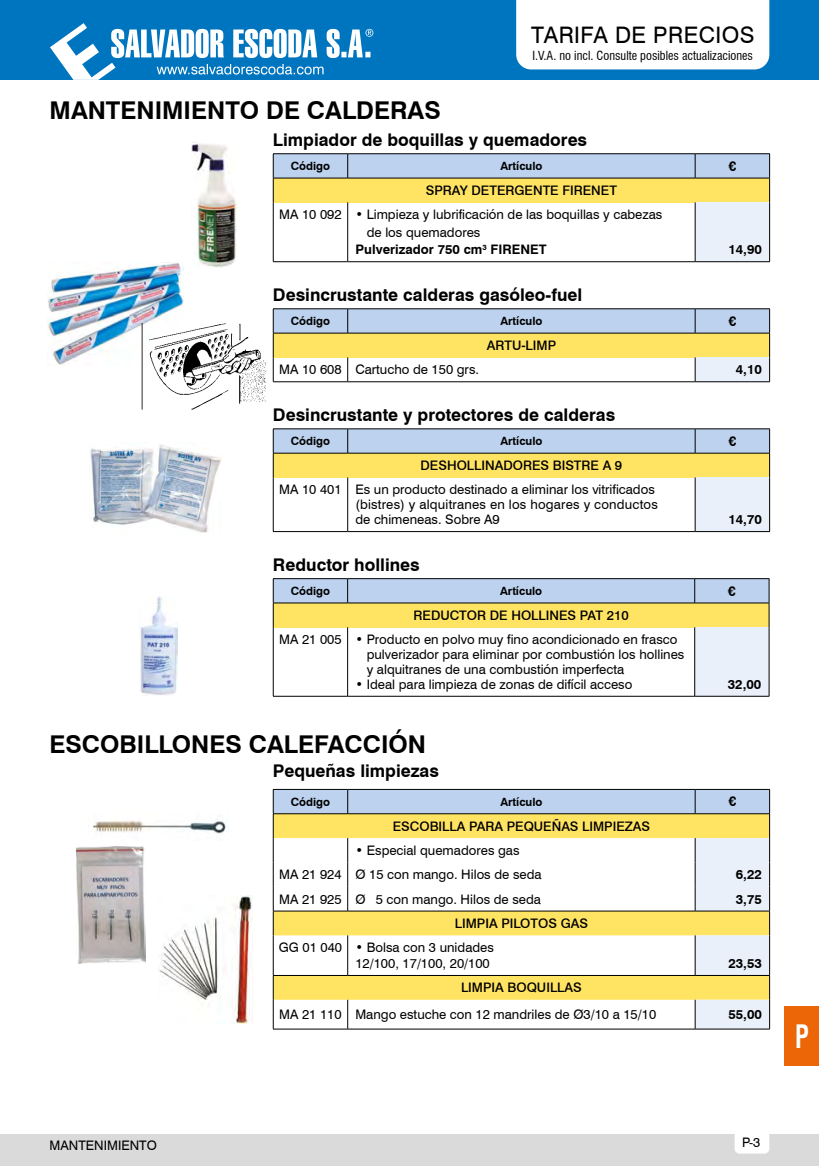
<style>
.page{position:relative;width:819px;height:1166px;background:#fff}
.page>*{position:absolute;margin:0;border:0;box-sizing:border-box;transform-origin:0 0}
.t1{font:700 condensed 31.5px "Swiss 721 BT";color:#fff;scale:.8 1}
.t2{font:700 24.5px "Swiss 721 BT";color:#000}
.t3{font:22.75px "Swiss 721 BT";letter-spacing:.02em;color:#000}
.t4{font:700 17.5px "Swiss 721 BT";color:#000}
.t5{font:13.12px/14.9px "Swiss 721 BT";color:#000}
.t6{font:500 13.12px "Swiss 721 BT";color:#000}
.t7{font:700 13.12px "Swiss 721 BT";color:#000}
.t8{font:condensed 12.25px "Swiss 721 BT";color:#000}
.t9{font:700 11.38px "Swiss 721 BT";color:#000}
</style>
<div class="page">
<div style="left:0;top:1134px;width:819px;height:32px;background:#dadada"></div>
<svg style="left:734px;top:1134px;width:35px;height:19px"></svg>
<div style="left:0;top:0;width:819px;height:79px;background:#0075bf"></div>
<svg style="left:50px;top:23px;width:323px;height:57px"></svg>
<div style="left:516px;top:0;width:253px;height:69px;background:#fff"></div>
<div style="left:784px;top:1006px;width:35px;height:59px;background:#ec6608"></div>
<div style="left:695px;top:202px;width:74px;height:60px;background:#eaf0fa"></div>
<hr style="left:348px;top:261px;width:347px;height:1px;background:#000">
<hr style="left:273px;top:202px;width:1px;height:59px;background:#000">
<hr style="left:347px;top:202px;width:1px;height:59px;background:#000">
<hr style="left:273px;top:261px;width:75px;height:1px;background:#000">
<hr style="left:694px;top:202px;width:1px;height:59px;background:#000">
<hr style="left:769px;top:202px;width:1px;height:59px;background:#000">
<hr style="left:695px;top:261px;width:74px;height:1px;background:#000">
<hr style="left:273px;top:153px;width:75px;height:1px;background:#000">
<hr style="left:348px;top:153px;width:347px;height:1px;background:#000">
<hr style="left:695px;top:153px;width:74px;height:1px;background:#000">
<svg style="left:273px;top:154px;width:497px;height:48px;background:#d6d4a2"></svg>
<hr style="left:348px;top:381px;width:347px;height:1px;background:#000">
<hr style="left:273px;top:381px;width:75px;height:1px;background:#000">
<hr style="left:695px;top:381px;width:74px;height:1px;background:#000">
<hr style="left:273px;top:308px;width:75px;height:1px;background:#000">
<hr style="left:348px;top:308px;width:347px;height:1px;background:#000">
<hr style="left:695px;top:308px;width:74px;height:1px;background:#000">
<svg style="left:273px;top:309px;width:497px;height:72px"></svg>
<div style="left:695px;top:477px;width:74px;height:54px;background:#eaf0fa"></div>
<hr style="left:348px;top:531px;width:347px;height:1px;background:#000">
<hr style="left:273px;top:477px;width:1px;height:54px;background:#000">
<hr style="left:347px;top:477px;width:1px;height:54px;background:#000">
<hr style="left:273px;top:531px;width:75px;height:1px;background:#000">
<hr style="left:694px;top:477px;width:1px;height:54px;background:#000">
<hr style="left:769px;top:477px;width:1px;height:54px;background:#000">
<hr style="left:695px;top:531px;width:74px;height:1px;background:#000">
<hr style="left:273px;top:428px;width:75px;height:1px;background:#000">
<hr style="left:348px;top:428px;width:347px;height:1px;background:#000">
<hr style="left:695px;top:428px;width:74px;height:1px;background:#000">
<svg style="left:273px;top:429px;width:497px;height:48px;background:#d6d3a2"></svg>
<div style="left:694px;top:627px;width:75px;height:69px;background:#eaf0fa"></div>
<hr style="left:273px;top:627px;width:1px;height:69px;background:#000">
<hr style="left:347px;top:627px;width:1px;height:69px;background:#000">
<hr style="left:694px;top:627px;width:1px;height:69px;background:#000">
<hr style="left:768px;top:627px;width:1px;height:69px;background:#000">
<hr style="left:273px;top:696px;width:74px;height:1px;background:#000">
<hr style="left:347px;top:696px;width:347px;height:1px;background:#000">
<hr style="left:694px;top:696px;width:75px;height:1px;background:#000">
<hr style="left:273px;top:578px;width:74px;height:1px;background:#000">
<hr style="left:347px;top:578px;width:347px;height:1px;background:#000">
<hr style="left:694px;top:578px;width:75px;height:1px;background:#000">
<svg style="left:273px;top:579px;width:496px;height:48px;background:#d7d4a3"></svg>
<hr style="left:273px;top:1029px;width:75px;height:1px;background:#000">
<hr style="left:348px;top:1029px;width:347px;height:1px;background:#000">
<hr style="left:695px;top:1029px;width:74px;height:1px;background:#000">
<svg style="left:273px;top:789px;width:497px;height:240px"></svg>
<img style="left:93px;top:819px;width:133px;height:15px">
<img style="left:77px;top:846px;width:69px;height:117px">
<img style="left:158px;top:895px;width:94px;height:129px">
<img style="left:90px;top:444px;width:131px;height:89px">
<img style="left:141px;top:324px;width:125px;height:86px">
<img style="left:48px;top:262px;width:135px;height:103px">
<img style="left:140px;top:596px;width:37px;height:100px">
<img style="left:191px;top:142px;width:46px;height:126px">
<h3 class="t3" style="left:531px;top:21px;width:225px">TARIFA DE PRECIOS</h3>
<p class="t8" style="left:532px;top:48px;width:222px">I.V.A. no incl. Consulte posibles actualizaciones</p>
<h2 class="t2" style="left:50px;top:96px;width:392px">MANTENIMIENTO DE CALDERAS</h2>
<h3 class="t4" style="left:273px;top:129px;width:316px">Limpiador de boquillas y quemadores</h3>
<p class="t9" style="left:291px;top:159px;width:41px">Código</p>
<p class="t9" style="left:500px;top:159px;width:43px">Artículo</p>
<p class="t7" style="left:728px;top:158px;width:9px">¤</p>
<p class="t6" style="left:426px;top:182px;width:193px">SPRAY DETERGENTE FIRENET</p>
<p class="t5" style="left:279px;top:207px;width:384px">MA 10 092 • Limpieza y lubrificación de las boquillas y cabezas</p>
<p class="t5" style="left:367px;top:225px;width:115px">de los quemadores</p>
<p class="t7" style="left:355px;top:242px;width:192px">Pulverizador 750 cm<sup>3</sup> FIRENET</p>
<p class="t7" style="left:728px;top:242px;width:35px">14,90</p>
<h3 class="t4" style="left:273px;top:284px;width:311px">Desincrustante calderas gasóleo-fuel</h3>
<p class="t9" style="left:291px;top:314px;width:41px">Código</p>
<p class="t9" style="left:500px;top:314px;width:43px">Artículo</p>
<p class="t7" style="left:728px;top:313px;width:9px">¤</p>
<p class="t6" style="left:486px;top:337px;width:71px">ARTU-LIMP</p>
<p class="t5" style="left:279px;top:362px;width:201px">MA 10 608 Cartucho de 150 grs.</p>
<p class="t7" style="left:735px;top:362px;width:28px">4,10</p>
<h3 class="t4" style="left:273px;top:404px;width:344px">Desincrustante y protectores de calderas</h3>
<p class="t9" style="left:291px;top:434px;width:41px">Código</p>
<p class="t9" style="left:500px;top:434px;width:43px">Artículo</p>
<p class="t7" style="left:728px;top:433px;width:9px">¤</p>
<p class="t6" style="left:420px;top:457px;width:203px">DESHOLLINADORES BISTRE A 9</p>
<p class="t5" style="left:355px;top:482px;width:304px;text-indent:-76px">MA 10 401 Es un producto destinado a eliminar los vitrificados (bistres) y alquitranes en los hogares y conductos de chimeneas. Sobre A9</p>
<p class="t7" style="left:728px;top:511px;width:35px">14,70</p>
<h3 class="t4" style="left:273px;top:554px;width:148px">Reductor hollines</h3>
<p class="t9" style="left:291px;top:584px;width:41px">Código</p>
<p class="t9" style="left:500px;top:584px;width:43px">Artículo</p>
<p class="t7" style="left:728px;top:583px;width:9px">€</p>
<p class="t6" style="left:413px;top:607px;width:217px">REDUCTOR DE HOLLINES PAT 210</p>
<p class="t5" style="left:366px;top:632px;width:319px;text-indent:-87px">MA 21 005 • Producto en polvo muy fino acondicionado en frasco pulverizador para eliminar por combustión los hollines y alquitranes de una combustión imperfecta</p>
<p class="t5" style="left:355px;top:676px;width:278px">• Ideal para limpieza de zonas de difícil acceso</p>
<p class="t7" style="left:727px;top:676px;width:35px">32,00</p>
<h2 class="t2" style="left:50px;top:729px;width:378px">ESCOBILLONES CALEFACCIÓN</h2>
<h3 class="t4" style="left:273px;top:760px;width:167px">Pequeñas limpiezas</h3>
<p class="t9" style="left:291px;top:795px;width:41px">Código</p>
<p class="t9" style="left:500px;top:795px;width:43px">Artículo</p>
<p class="t7" style="left:728px;top:794px;width:9px">€</p>
<p class="t6" style="left:393px;top:818px;width:259px">ESCOBILLA PARA PEQUEÑAS LIMPIEZAS</p>
<p class="t5" style="left:279px;top:838px;width:264px;line-height:24.3px;text-indent:76px">• Especial quemadores gas<br>MA 21 924 Ø 15 con mango. Hilos de seda</p>
<p class="t7" style="left:735px;top:866px;width:28px">6,22</p>
<p class="t5" style="left:279px;top:891px;width:263px">MA 21 925 Ø 5 con mango. Hilos de seda</p>
<p class="t7" style="left:735px;top:891px;width:28px">3,75</p>
<p class="t6" style="left:455px;top:915px;width:135px">LIMPIA PILOTOS GAS</p>
<p class="t5" style="left:355px;top:939px;width:140px;line-height:15.8px;text-indent:-77px">GG 01 040 • Bolsa con 3 unidades<br>12/100, 17/100, 20/100</p>
<p class="t7" style="left:728px;top:955px;width:35px">23,53</p>
<p class="t6" style="left:461px;top:979px;width:122px">LIMPIA BOQUILLAS</p>
<p class="t5" style="left:279px;top:1007px;width:378px">MA 21 110 Mango estuche con 12 mandriles de Ø3/10 a 15/10</p>
<p class="t7" style="left:728px;top:1006px;width:35px">55,00</p>
<h1 class="t1" style="left:795px;top:1017px;width:19px">P</h1>
<p class="t5" style="left:50px;top:1138px;width:109px">MANTENIMIENTO</p>
<p class="t5" style="left:742px;top:1134px;width:20px">P-3</p>
</div>
